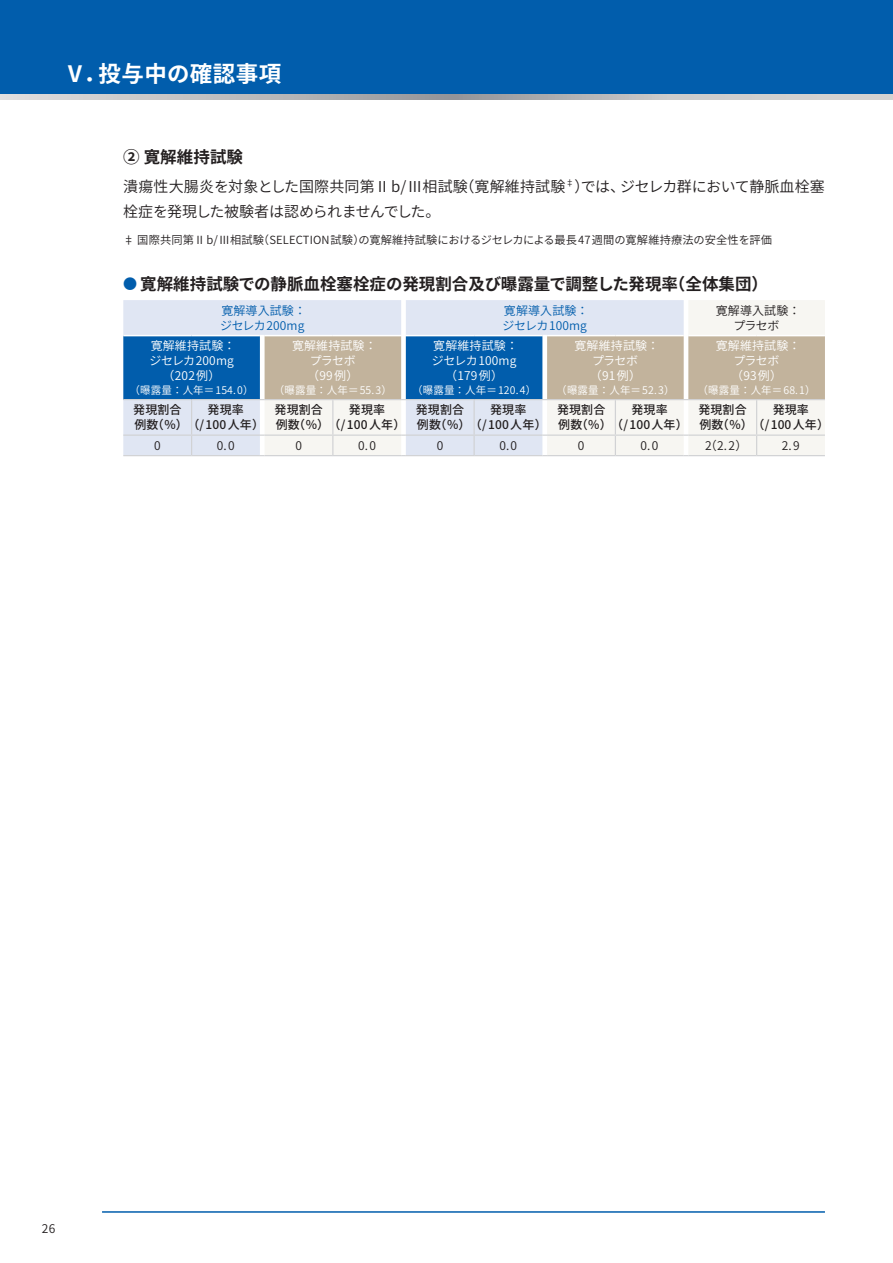
<style>
.page{position:relative;width:893px;height:1263px;background:#fff}
.page>*{position:absolute;margin:0;border:0;box-sizing:border-box;transform-origin:0 0}
.t1{font:700 22.5px "Noto Sans CJ Kjp";letter-spacing:.02em;color:#fff}
.小タイトル{font:700 16.5px "Noto Sans CJ Kjp";color:#231f20}
.本文{font:600 15px/25.5px "Noto Sans CJ Kjp";color:#231f20}
.表組_本文{font:500 12px "Noto Sans CJ Kjp";letter-spacing:.01em;color:#231f20}
.表組_本文-2{font:600 12px "Noto Sans CJ Kjp";letter-spacing:.01em;color:#fff}
.表組_本文9pt{font:600 12px "Noto Sans CJ Kjp";letter-spacing:.01em;color:#015dac}
.表組_本文-3{font:600 12px "Noto Sans CJ Kjp";color:#231f20}
.表組_本文9pt-2{font:600 12px "Noto Sans CJ Kjp";letter-spacing:.01em;color:#231f20}
.本文-2{font:600 11.25px "Noto Sans CJ Kjp";letter-spacing:.01em;color:#231f20}
.表組_本文-4{font:600 10.5px "Noto Sans CJ Kjp";letter-spacing:.01em;color:#fff}
.s1{font-weight:400;font-size:14.1px;color:#015dac}
</style>
<div class="page">
<hr style="left:102px;top:1211px;width:723px;height:2px;background:#015dac">
<svg style="left:0;top:94px;width:893px;height:6px;background:#bebdbf"></svg>
<div style="left:0;top:0;width:893px;height:94px;background:#015dac"></div>
<div style="left:123px;top:300px;width:142px;height:155px;background:#e0e6f3"></div>
<svg style="left:265px;top:300px;width:560px;height:155px;fill:#f7f6f2"></svg>
<hr style="left:123px;top:455px;width:69px;height:1px;background:#d1d2d4">
<hr style="left:406px;top:455px;width:68px;height:1px;background:#d1d2d4">
<hr style="left:688px;top:455px;width:69px;height:1px;background:#d1d2d4">
<hr style="left:265px;top:455px;width:68px;height:1px;background:#d1d2d4">
<hr style="left:547px;top:455px;width:68px;height:1px;background:#d1d2d4">
<svg style="left:191px;top:436px;width:1px;height:19px"></svg>
<svg style="left:473px;top:436px;width:2px;height:19px"></svg>
<svg style="left:756px;top:436px;width:1px;height:19px"></svg>
<hr style="left:192px;top:455px;width:68px;height:1px;background:#d1d2d4">
<hr style="left:474px;top:455px;width:68px;height:1px;background:#d1d2d4">
<hr style="left:757px;top:455px;width:68px;height:1px;background:#d1d2d4">
<svg style="left:332px;top:436px;width:1px;height:19px"></svg>
<svg style="left:615px;top:436px;width:1px;height:19px"></svg>
<hr style="left:333px;top:455px;width:68px;height:1px;background:#d1d2d4">
<hr style="left:615px;top:455px;width:69px;height:1px;background:#d1d2d4">
<hr style="left:191px;top:400px;width:1px;height:34px;background:#d1d2d4">
<hr style="left:332px;top:400px;width:1px;height:34px;background:#d1d2d4">
<hr style="left:473px;top:400px;width:2px;height:34px;background:#d1d2d4">
<hr style="left:615px;top:400px;width:1px;height:34px;background:#d1d2d4">
<hr style="left:756px;top:400px;width:1px;height:34px;background:#d1d2d4">
<hr style="left:123px;top:434px;width:69px;height:2px;background:#d1d2d4">
<hr style="left:192px;top:434px;width:68px;height:2px;background:#d1d2d4">
<hr style="left:265px;top:434px;width:68px;height:2px;background:#d1d2d4">
<hr style="left:333px;top:434px;width:68px;height:2px;background:#d1d2d4">
<hr style="left:406px;top:434px;width:68px;height:2px;background:#d1d2d4">
<hr style="left:474px;top:434px;width:68px;height:2px;background:#d1d2d4">
<hr style="left:547px;top:434px;width:68px;height:2px;background:#d1d2d4">
<hr style="left:615px;top:434px;width:69px;height:2px;background:#d1d2d4">
<hr style="left:688px;top:434px;width:69px;height:2px;background:#d1d2d4">
<hr style="left:757px;top:434px;width:68px;height:2px;background:#d1d2d4">
<svg style="left:123px;top:335px;width:702px;height:65px;background:#7c96a7"></svg>
<hr style="left:688px;top:399px;width:69px;height:1px;background:#d1d2d4">
<hr style="left:757px;top:399px;width:68px;height:1px;background:#d1d2d4">
<h1 class="t1" style="left:64px;top:61px;width:219px">Ⅴ．投与中の確認事項</h1>
<p class="小タイトル" style="left:123px;top:148px;width:121px">② 寛解維持試験</p>
<p class="本文" style="left:123px;top:174px;width:703px">潰瘍性大腸炎を対象とした国際共同第Ⅱb/Ⅲ相試験（寛解維持試験<sup>‡</sup>）では、ジセレカ群において静脈血栓塞栓症を発現した被験者は認められませんでした。</p>
<p class="本文-2" style="left:123px;top:233px;width:650px">‡ 国際共同第Ⅱb/Ⅲ相試験（SELECTION試験）の寛解維持試験におけるジセレカによる最長47週間の寛解維持療法の安全性を評価</p>
<p class="小タイトル" style="left:123px;top:274px;width:646px"><span class="s1">●</span> 寛解維持試験での静脈血栓塞栓症の発現割合及び曝露量で調整した発現率（全体集団）</p>
<p class="表組_本文9pt" style="left:221px;top:304px;width:86px">寛解導入試験：</p>
<p class="表組_本文9pt" style="left:220px;top:319px;width:86px">ジセレカ200mg</p>
<p class="表組_本文9pt" style="left:504px;top:304px;width:86px">寛解導入試験：</p>
<p class="表組_本文9pt" style="left:503px;top:319px;width:86px">ジセレカ100mg</p>
<p class="表組_本文9pt-2" style="left:716px;top:304px;width:86px">寛解導入試験：</p>
<p class="表組_本文9pt-2" style="left:733px;top:319px;width:47px">プラセボ</p>
<p class="表組_本文-2" style="left:151px;top:339px;width:86px">寛解維持試験：</p>
<p class="表組_本文-2" style="left:149px;top:354px;width:86px">ジセレカ200mg</p>
<p class="表組_本文-2" style="left:163px;top:369px;width:59px">（202例）</p>
<p class="表組_本文-4" style="left:130px;top:384px;width:126px">（曝露量：人年＝154.0）</p>
<p class="表組_本文-2" style="left:292px;top:339px;width:86px">寛解維持試験：</p>
<p class="表組_本文-2" style="left:310px;top:354px;width:47px">プラセボ</p>
<p class="表組_本文-2" style="left:307px;top:369px;width:53px">（99例）</p>
<p class="表組_本文-4" style="left:274px;top:384px;width:120px">（曝露量：人年＝55.3）</p>
<p class="表組_本文-2" style="left:433px;top:339px;width:86px">寛解維持試験：</p>
<p class="表組_本文-2" style="left:432px;top:354px;width:86px">ジセレカ100mg</p>
<p class="表組_本文-2" style="left:445px;top:369px;width:59px">（179例）</p>
<p class="表組_本文-4" style="left:412px;top:384px;width:126px">（曝露量：人年＝120.4）</p>
<p class="表組_本文-2" style="left:574px;top:339px;width:86px">寛解維持試験：</p>
<p class="表組_本文-2" style="left:592px;top:354px;width:47px">プラセボ</p>
<p class="表組_本文-2" style="left:590px;top:369px;width:53px">（91例）</p>
<p class="表組_本文-4" style="left:556px;top:384px;width:120px">（曝露量：人年＝52.3）</p>
<p class="表組_本文-2" style="left:716px;top:339px;width:86px">寛解維持試験：</p>
<p class="表組_本文-2" style="left:733px;top:354px;width:47px">プラセボ</p>
<p class="表組_本文-2" style="left:731px;top:369px;width:53px">（93例）</p>
<p class="表組_本文-4" style="left:697px;top:384px;width:120px">（曝露量：人年＝68.1）</p>
<p class="表組_本文" style="left:208px;top:403px;width:38px">発現率</p>
<p class="表組_本文" style="left:275px;top:403px;width:50px">発現割合</p>
<p class="表組_本文" style="left:276px;top:418px;width:131px">例数（％）（/100人年）</p>
<p class="表組_本文" style="left:349px;top:403px;width:38px">発現率</p>
<p class="表組_本文" style="left:416px;top:403px;width:50px">発現割合</p>
<p class="表組_本文" style="left:417px;top:418px;width:131px">例数（％）（/100人年）</p>
<p class="表組_本文" style="left:490px;top:403px;width:38px">発現率</p>
<p class="表組_本文" style="left:557px;top:403px;width:50px">発現割合</p>
<p class="表組_本文" style="left:558px;top:418px;width:131px">例数（％）（/100人年）</p>
<p class="表組_本文" style="left:631px;top:403px;width:38px">発現率</p>
<p class="表組_本文" style="left:698px;top:403px;width:50px">発現割合</p>
<p class="表組_本文" style="left:699px;top:418px;width:131px">例数（％）（/100人年）</p>
<p class="表組_本文" style="left:773px;top:403px;width:38px">発現率</p>
<p class="表組_本文" style="left:133px;top:403px;width:50px">発現割合</p>
<p class="表組_本文" style="left:134px;top:418px;width:131px">例数（％）（/100人年）</p>
<p class="表組_本文-3" style="left:154px;top:439px;width:8px">0</p>
<p class="表組_本文-3" style="left:217px;top:439px;width:19px">0.0</p>
<p class="表組_本文-3" style="left:295px;top:439px;width:8px">0</p>
<p class="表組_本文-3" style="left:358px;top:439px;width:19px">0.0</p>
<p class="表組_本文-3" style="left:437px;top:439px;width:8px">0</p>
<p class="表組_本文-3" style="left:499px;top:439px;width:19px">0.0</p>
<p class="表組_本文-3" style="left:578px;top:439px;width:8px">0</p>
<p class="表組_本文-3" style="left:641px;top:439px;width:19px">0.0</p>
<p class="表組_本文-3" style="left:705px;top:439px;width:44px">2（2.2）</p>
<p class="表組_本文-3" style="left:782px;top:439px;width:19px">2.9</p>
<p class="表組_本文9pt-2" style="left:42px;top:1222px;width:15px">26</p>
</div>
